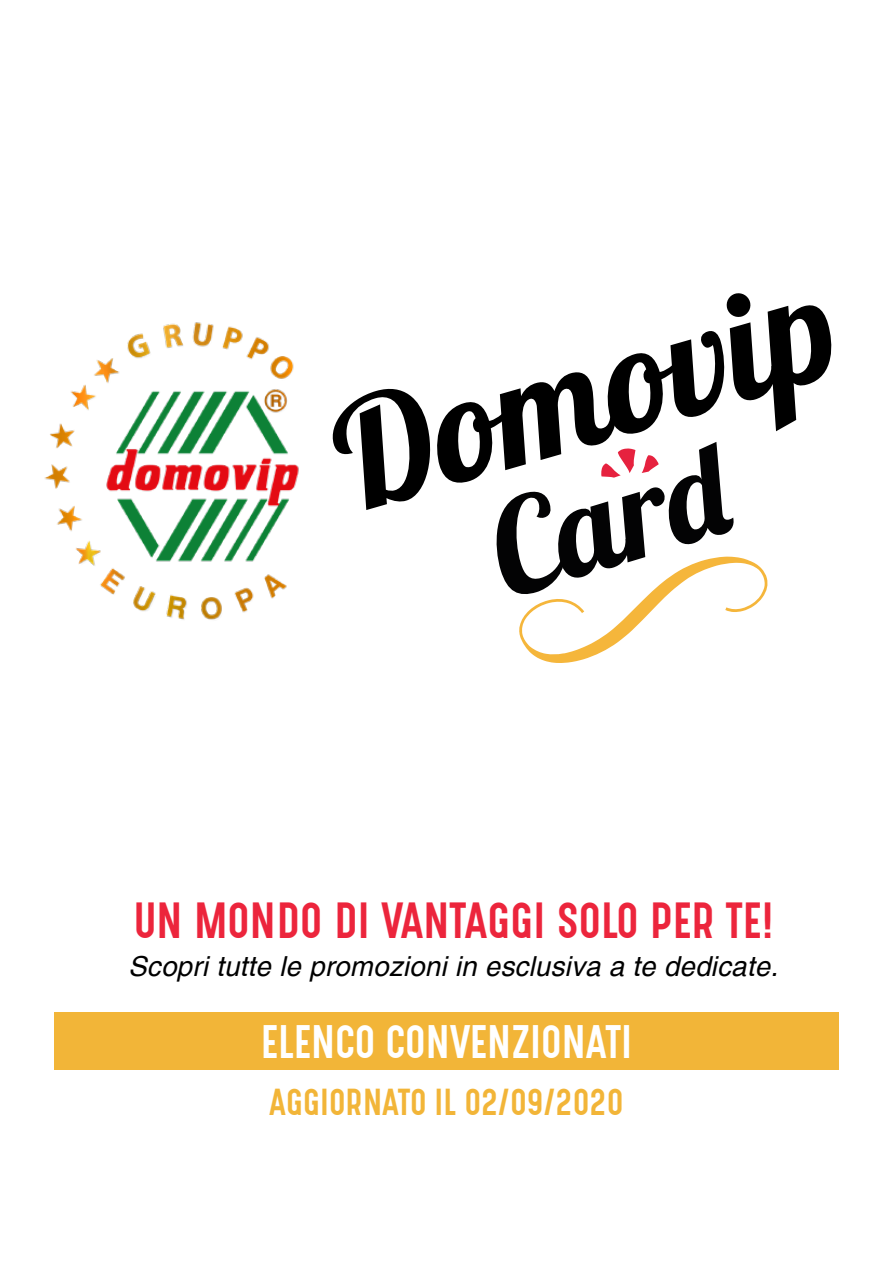
<style>
.page{position:relative;width:893px;height:1263px;background:#fff}
.page>*{position:absolute;margin:0;border:0;box-sizing:border-box;transform-origin:0 0}
.t1{font:43.2px "Gotcha Gothic";letter-spacing:.01em;color:#ec253c}
.t2{font:39.9px "Gotcha Gothic";letter-spacing:.01em;color:#fff}
.t3{font:31.95px "Gotcha Gothic";letter-spacing:.01em;color:#f2b538}
.t4{font:italic 27.6px "Helvetica";letter-spacing:.01em;color:#000}
</style>
<div class="page">
<img style="left:44px;top:322px;width:255px;height:298px">
<div style="left:54px;top:1012px;width:785px;height:57px;background:#f2b538"></div>
<svg style="left:332px;top:293px;width:500px;height:370px"></svg>
<h1 class="t1" style="left:134px;top:888px;width:640px">UN MONDO DI VANTAGGI SOLO PER TE!</h1>
<p class="t4" style="left:128px;top:950px;width:651px">Scopri tutte le promozioni in esclusiva a te dedicate.</p>
<h2 class="t2" style="left:261px;top:1011px;width:373px">ELENCO CONVENZIONATI</h2>
<p class="t3" style="left:270px;top:1078px;width:355px">AGGIORNATO IL 02/09/2020</p>
</div>
